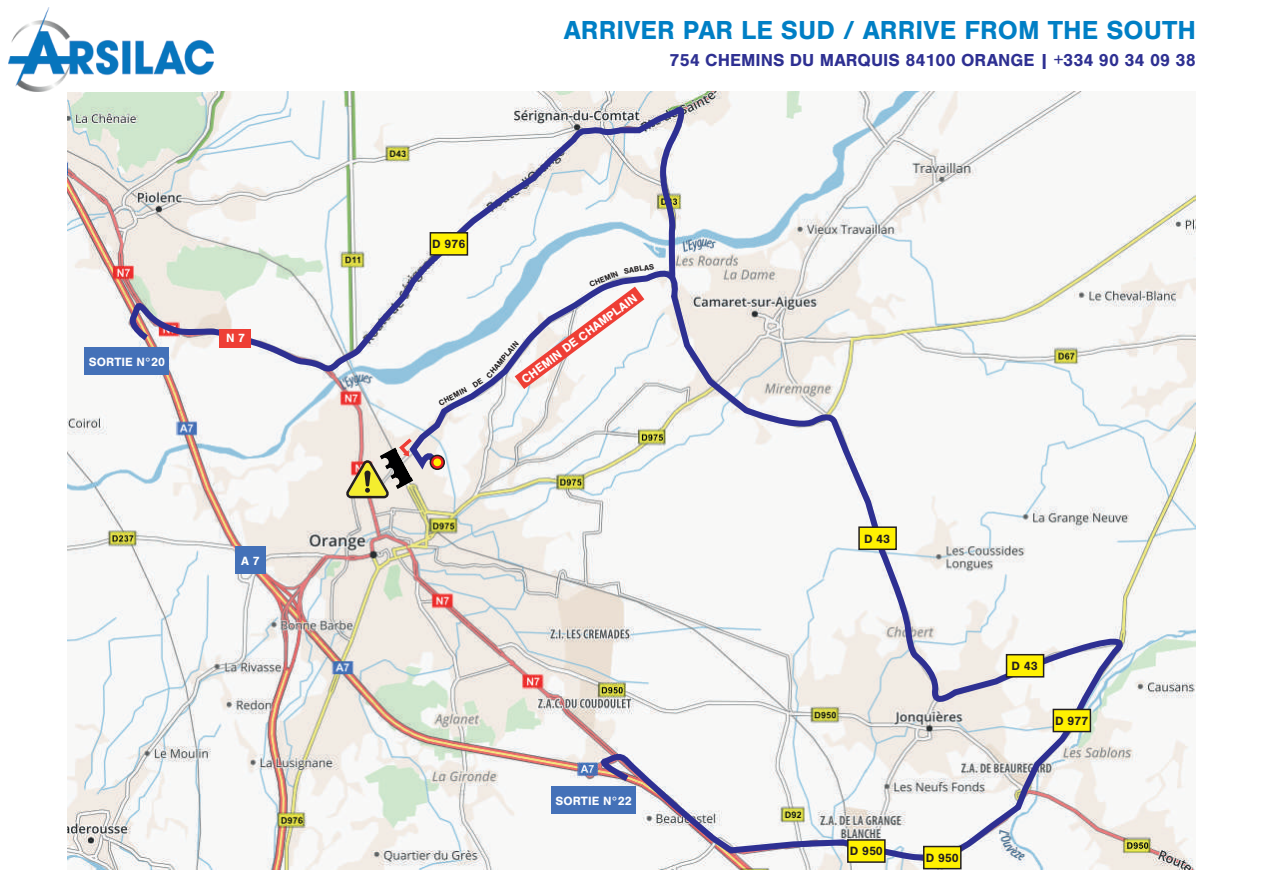
<style>
.page{position:relative;width:1263px;height:893px;background:#fff}
.page>*{position:absolute;margin:0;border:0;box-sizing:border-box;transform-origin:0 0}
.t1{font:700 27px "Nimbus San";color:#007fc5}
.t2{font:700 18px "Nimbus San";color:#2e3092}
.t3{font:700 12.45px "Nimbus San";color:#fff}
.t4{font:700 12.45px "Nimbus San";color:#231f20}
.t5{font:700 8.1px "Nimbus San";color:#231f20}
</style>
<div class="page">
<img style="left:68px;top:91px;width:1127px;height:778px">
<svg style="left:406px;top:261px;width:729px;height:604px"></svg>
<svg style="left:430px;top:455px;width:14px;height:14px"></svg>
<div style="left:430px;top:455px;width:15px;height:15px;border:2px solid #231f20;border-radius:50%"></div>
<div style="left:433px;top:458px;width:8px;height:8px;background:#fff101;border-radius:50%"></div>
<div style="left:847px;top:839px;width:39px;height:24px;background:#fff101;border:2px solid #231f20"></div>
<div style="left:858px;top:526px;width:39px;height:24px;background:#fff101;border:2px solid #231f20"></div>
<div style="left:551px;top:787px;width:85px;height:27px;background:#4471b8"></div>
<div style="left:85px;top:348px;width:84px;height:27px;background:#4471b8"></div>
<div style="left:1052px;top:709px;width:39px;height:23px;background:#fff101;border:2px solid #231f20"></div>
<div style="left:1006px;top:654px;width:38px;height:24px;background:#fff101;border:2px solid #231f20"></div>
<div style="left:923px;top:846px;width:38px;height:23px;background:#fff101;border:2px solid #231f20"></div>
<svg style="left:515px;top:378px;width:129px;height:11px"></svg>
<img style="left:8px;top:8px;width:206px;height:83px">
<svg style="left:129px;top:106px;width:557px;height:272px"></svg>
<div style="left:219px;top:329px;width:32px;height:19px;background:#ee3e35"></div>
<div style="left:430px;top:232px;width:38px;height:24px;background:#fff101;border:2px solid #231f20"></div>
<svg style="left:346px;top:438px;width:68px;height:60px"></svg>
<div style="left:235px;top:546px;width:31px;height:27px;background:#4471b8"></div>
<svg style="left:472px;top:378px;width:11px;height:10px"></svg>
<p class="t3" style="left:89px;top:355px;width:78px">SORTIE N°20</p>
<p class="t3" style="left:226px;top:331px;width:21px">N 7</p>
<p class="t3" style="left:241px;top:553px;width:20px">A 7</p>
<h1 class="t1" style="left:564px;top:15px;width:634px">ARRIVER PAR LE SUD / ARRIVE FROM THE SOUTH</h1>
<p class="t2" style="left:669px;top:49px;width:528px">754 CHEMINS DU MARQUIS 84100 ORANGE | +334 90 34 09 38</p>
<p class="t4" style="left:432px;top:237px;width:35px">D 976</p>
<p class="t5" style="left:437px;top:399px;width:32px;rotate:-27deg">CHEMIN</p>
<p class="t5" style="left:623px;top:267px;width:32px;rotate:-10deg">SABLAS</p>
<p class="t5" style="left:588px;top:280px;width:32px;rotate:-22deg">CHEMIN</p>
<p class="t3" style="left:519px;top:375px;width:142px;rotate:-37deg">CHEMIN DE CHAMPLAIN</p>
<p class="t5" style="left:484px;top:374px;width:47px;rotate:-49deg">CHAMPLAIN</p>
<p class="t3" style="left:555px;top:794px;width:78px">SORTIE N°22</p>
<p class="t4" style="left:864px;top:531px;width:28px">D 43</p>
<p class="t4" style="left:850px;top:844px;width:35px">D 950</p>
<p class="t4" style="left:926px;top:851px;width:35px">D 950</p>
<p class="t4" style="left:1011px;top:659px;width:28px">D 43</p>
<p class="t4" style="left:1055px;top:714px;width:35px">D 977</p>
</div>
